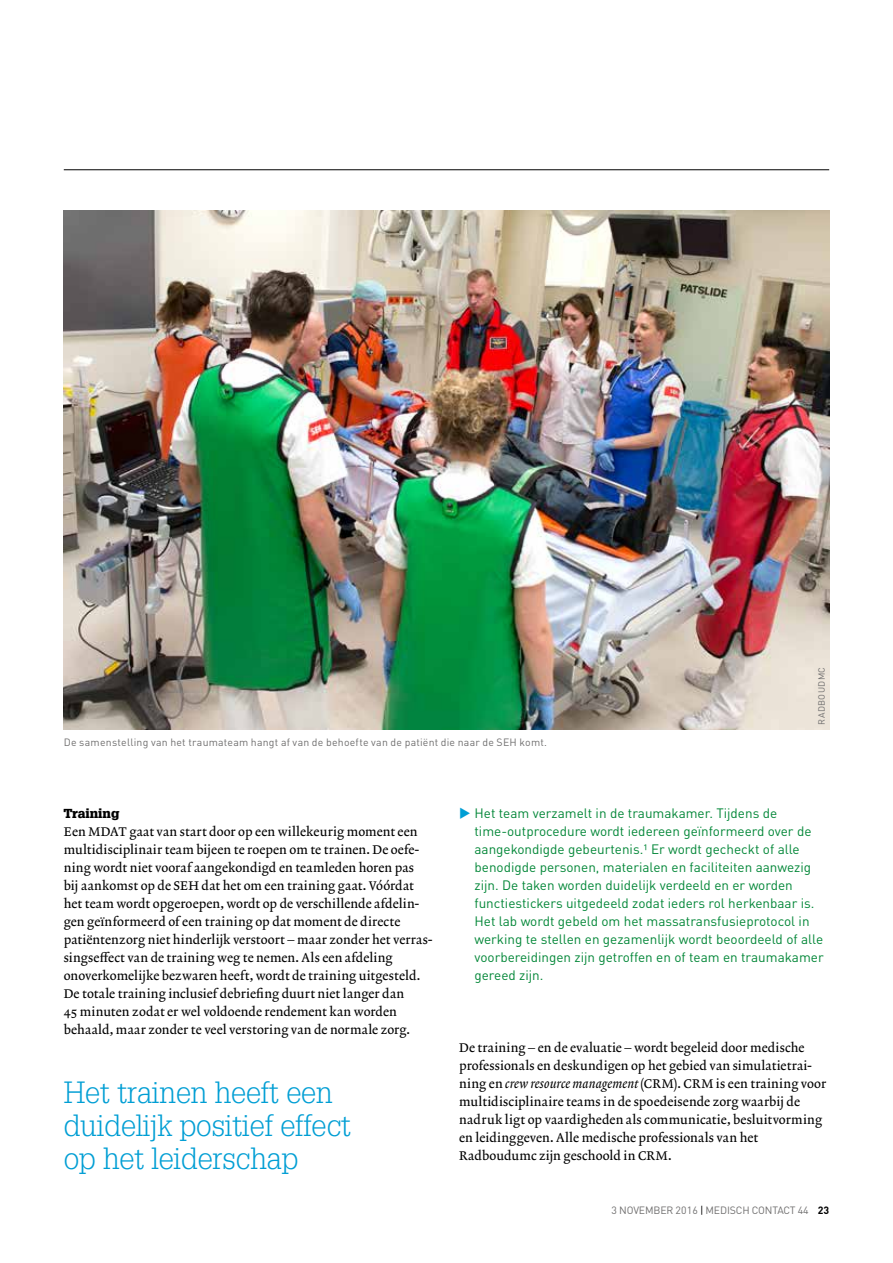
<style>
.page{position:relative;width:893px;height:1263px;background:#fff}
.page>*{position:absolute;margin:0;border:0;box-sizing:border-box;transform-origin:0 0}
.t1{font:300 30px/33px "Glypha LT Std";letter-spacing:-.005em;color:#009ed4}
.t2{font:13.5px/18px "DINOT";color:#038738}
.t3{font:12.75px/18px "Lexicon No 2 Roman A";letter-spacing:.01em;color:#000}
.t4{font:900 12.75px "Glypha LT Std";color:#000}
.t5{font:10.5px "DINOT";letter-spacing:.02em;color:#706f6f}
.t6{font:10.5px "DINOT";letter-spacing:-.015em;color:#706f6f}
.t7{font:9px "DINOT";letter-spacing:.04em;color:#706f6f}
.s1{color:#009ed4}
.s2{font-family:"Lexicon No 2 Italic A"}
.s3{color:#000}
.s4{font-weight:700;color:#000}
</style>
<div class="page">
<img style="left:64px;top:210px;width:765px;height:519px">
<hr style="left:64px;top:169px;width:765px;height:1px;background:#000">
<p class="t5" style="left:64px;top:735px;width:485px">De samenstelling van het traumateam hangt af van de behoefte van de patiënt die naar de SEH komt.</p>
<p class="t7" style="left:816px;top:725px;width:59px;rotate:-90deg">RADBOUDMC</p>
<p class="t4" style="left:64px;top:806px;width:57px">Training</p>
<p class="t3" style="left:64px;top:823px;width:370px">Een MDAT gaat van start door op een willekeurig moment een multidisciplinair team bijeen te roepen om te trainen. De oefe&shy;ning wordt niet vooraf aangekondigd en teamleden horen pas<br>bij aankomst op de SEH dat het om een training gaat. Vóórdat het team wordt opgeroepen, wordt op de verschillende afdelin&shy;gen geïnformeerd of een training op dat moment de directe patiëntenzorg niet hinderlijk verstoort – maar zonder het verras&shy;singseffect van de training weg te nemen. Als een afdeling onoverkomelijke bezwaren heeft, wordt de training uitgesteld.<br>De totale training inclusief debriefing duurt niet langer dan<br>45 minuten zodat er wel voldoende rendement kan worden behaald, maar zonder te veel verstoring van de normale zorg.</p>
<h1 class="t1" style="left:64px;top:1076px;width:289px">Het trainen heeft een duidelijk positief effect op het leiderschap</h1>
<p class="t2" style="left:474px;top:804px;width:351px;text-indent:-15px"><span class="s1">◆</span> Het team verzamelt in de traumakamer. Tijdens de time-outprocedure wordt iedereen geïnformeerd over de aangekondigde gebeurtenis.1 Er wordt gecheckt of alle benodigde personen, materialen en faciliteiten aanwezig zijn. De taken worden duidelijk verdeeld en er worden functiestickers uitgedeeld zodat ieders rol herkenbaar is.<br>Het lab wordt gebeld om het massatransfusieprotocol in werking te stellen en gezamenlijk wordt beoordeeld of alle voorbereidingen zijn getroffen en of team en traumakamer gereed zijn.</p>
<p class="t3" style="left:459px;top:1039px;width:369px">De training – en de evaluatie – wordt begeleid door medische professionals en deskundigen op het gebied van simulatietrai&shy;ning en <span class="s2">crew resource management</span> (CRM). CRM is een training voor multidisciplinaire teams in de spoedeisende zorg waarbij de nadruk ligt op vaardigheden als communicatie, besluitvorming en leidinggeven. Alle medische professionals van het Radboudumc zijn geschoold in CRM.</p>
<p class="t6" style="left:612px;top:1203px;width:219px">3 NOVEMBER 2016 <span class="s3">|</span> MEDISCH CONTACT 44 <span class="s4">23</span></p>
</div>
